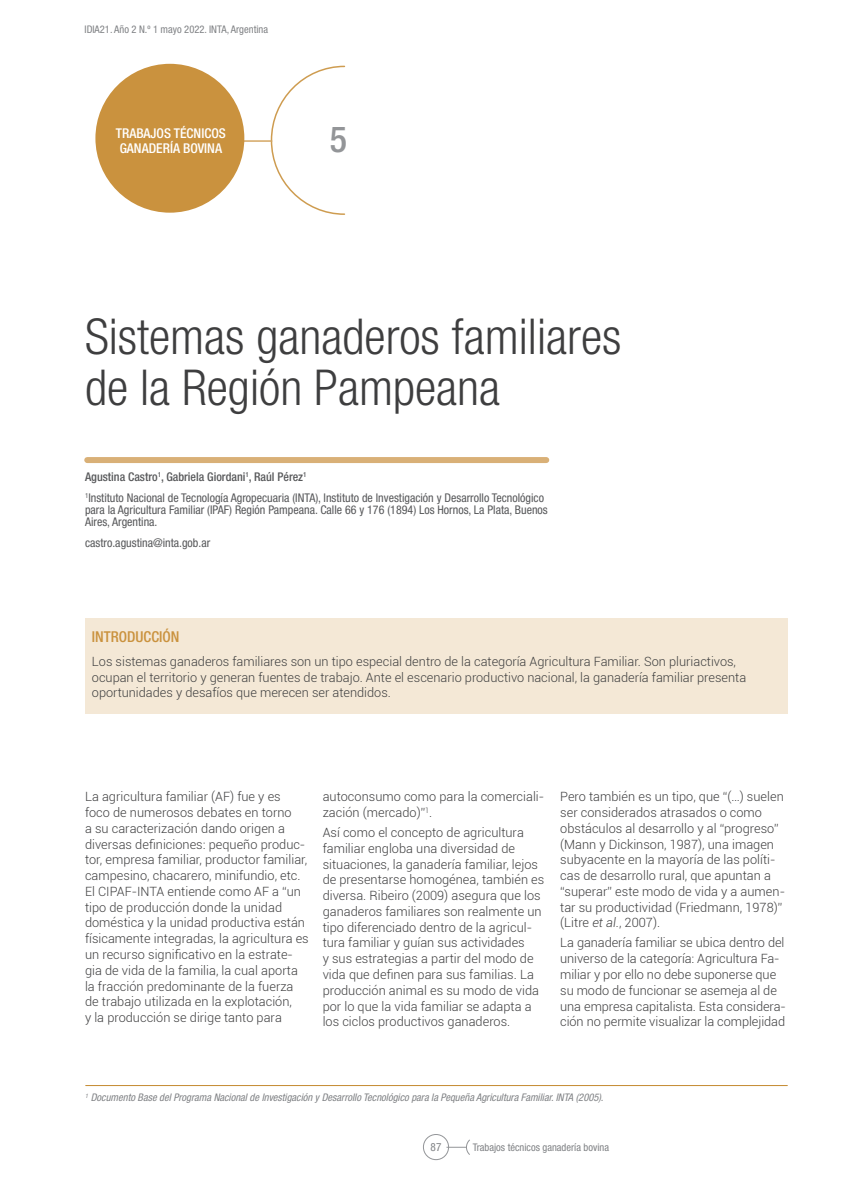
<style>
.page{position:relative;width:851px;height:1191px;background:#fff}
.page>*{position:absolute;margin:0;border:0;box-sizing:border-box;transform-origin:0 0}
.Titulo{font:300 condensed 49.5px/51px "Helvetica Neue";color:#3e3e3f}
.seccion{font:500 condensed 36px "Helvetica Neue";color:#939598}
.Subtitulo{font:500 condensed 15px "Helvetica Neue LT Std";color:#ca923e}
.seccion-2{font:500 condensed 13.5px/15px "Helvetica Neue";color:#fff}
.contenido{font:300 12.75px/15.8px "Roboto";color:#3e3e3f}
.CVs_en_articulos{font:condensed 12px/12px "Helvetica Neue";color:#57585a}
.CVs_en_articulos-2{font:500 condensed 12px "Helvetica Neue";color:#57585a}
.t1{font:condensed 11.25px "Helvetica Neue LT Pro";color:#808285}
.Pie{font:italic condensed 10.5px "Helvetica Neue";color:#808285}
.t2{font:condensed 10.5px "Helvetica Neue LT Pro";color:#808285}
.t3{font:condensed 10.5px "Helvetica Neue";color:#808285}
.s1{font-style:italic}
</style>
<div class="page">
<div style="left:423px;top:1134px;width:25px;height:25px;border:1px solid #939598;border-radius:50%"></div>
<svg style="left:446px;top:1139px;width:24px;height:16px"></svg>
<div style="left:85px;top:618px;width:702px;height:95px;background:#f4e8d6"></div>
<svg style="left:270px;top:65px;width:76px;height:150px"></svg>
<div style="left:87px;top:457px;width:459px;height:6px;background:#d9b077"></div>
<hr style="left:240px;top:140px;width:32px;height:2px;background:#d4a663">
<div style="left:95px;top:64px;width:149px;height:149px;background:#ca923e;border-radius:50%"></div>
<hr style="left:86px;top:1085px;width:701px;height:1px;background:#c4892f">
<p class="t2" style="left:84px;top:23px;width:185px">IDIA21. Año 2 N.º 1 mayo 2022. INTA, Argentina</p>
<p class="seccion-2" style="left:116px;top:125px;width:112px">TRABAJOS TÉCNICOS<br>GANADERÍA BOVINA</p>
<p class="seccion" style="left:330px;top:118px;width:19px">5</p>
<p class="Titulo" style="left:85px;top:311px;width:537px">Sistemas ganaderos familiares de la Región Pampeana</p>
<p class="CVs_en_articulos-2" style="left:85px;top:470px;width:223px">Agustina Castro<sup>1</sup>, Gabriela Giordani<sup>1</sup>, Raúl Pérez<sup>1</sup></p>
<p class="CVs_en_articulos" style="left:85px;top:491px;width:464px"><sup>1</sup>Instituto Nacional de Tecnología Agropecuaria (INTA), Instituto de Investigación y Desarrollo Tecnológico para la Agricultura Familiar (IPAF) Región Pampeana. Calle 66 y 176 (1894) Los Hornos, La Plata, Buenos<br>Aires, Argentina.</p>
<p class="CVs_en_articulos" style="left:85px;top:536px;width:127px">castro.agustina@inta.gob.ar</p>
<p class="Subtitulo" style="left:92px;top:627px;width:89px">INTRODUCCIÓN</p>
<p class="contenido" style="left:92px;top:653px;width:655px">Los sistemas ganaderos familiares son un tipo especial dentro de la categoría Agricultura Familiar. Son pluriactivos, ocupan el territorio y generan fuentes de trabajo. Ante el escenario productivo nacional, la ganadería familiar presenta oportunidades y desafíos que merecen ser atendidos.</p>
<p class="contenido" style="left:85px;top:788px;width:225px">La agricultura familiar (AF) fue y es foco de numerosos debates en torno<br>a su caracterización dando origen a diversas definiciones: pequeño produc&shy;tor, empresa familiar, productor familiar, campesino, chacarero, minifundio, etc.<br>El CIPAF-INTA entiende como AF a “un tipo de producción donde la unidad doméstica y la unidad productiva están físicamente integradas, la agricultura es un recurso significativo en la estrate&shy;gia de vida de la familia, la cual aporta la fracción predominante de la fuerza de trabajo utilizada en la explotación,<br>y la producción se dirige tanto para</p>
<p class="contenido" style="left:322px;top:788px;width:223px">autoconsumo como para la comerciali&shy;zación (mercado)”<sup>1</sup>.</p>
<p class="contenido" style="left:322px;top:824px;width:223px">Así como el concepto de agricultura familiar engloba una diversidad de situaciones, la ganadería familiar, lejos de presentarse homogénea, también es diversa. Ribeiro (2009) asegura que los ganaderos familiares son realmente un tipo diferenciado dentro de la agricul&shy;tura familiar y guían sus actividades<br>y sus estrategias a partir del modo de vida que definen para sus familias. La producción animal es su modo de vida por lo que la vida familiar se adapta a los ciclos productivos ganaderos.</p>
<p class="contenido" style="left:560px;top:788px;width:226px">Pero también es un tipo, que “(…) suelen ser considerados atrasados o como obstáculos al desarrollo y al “progreso” (Mann y Dickinson, 1987), una imagen subyacente en la mayoría de las políti&shy;cas de desarrollo rural, que apuntan a “superar” este modo de vida y a aumen&shy;tar su productividad (Friedmann, 1978)” (Litre <span class="s1">et al.</span>, 2007).</p>
<p class="contenido" style="left:560px;top:934px;width:227px">La ganadería familiar se ubica dentro del universo de la categoría: Agricultura Fa&shy;miliar y por ello no debe suponerse que su modo de funcionar se asemeja al de una empresa capitalista. Esta considera&shy;ción no permite visualizar la complejidad</p>
<p class="Pie" style="left:85px;top:1091px;width:519px"><sup>1</sup> Documento Base del Programa Nacional de Investigación y Desarrollo Tecnológico para la Pequeña Agricultura Familiar. INTA (2005).</p>
<p class="t1" style="left:430px;top:1140px;width:12px">87</p>
<p class="t3" style="left:472px;top:1141px;width:138px">Trabajos técnicos ganadería bovina</p>
</div>
